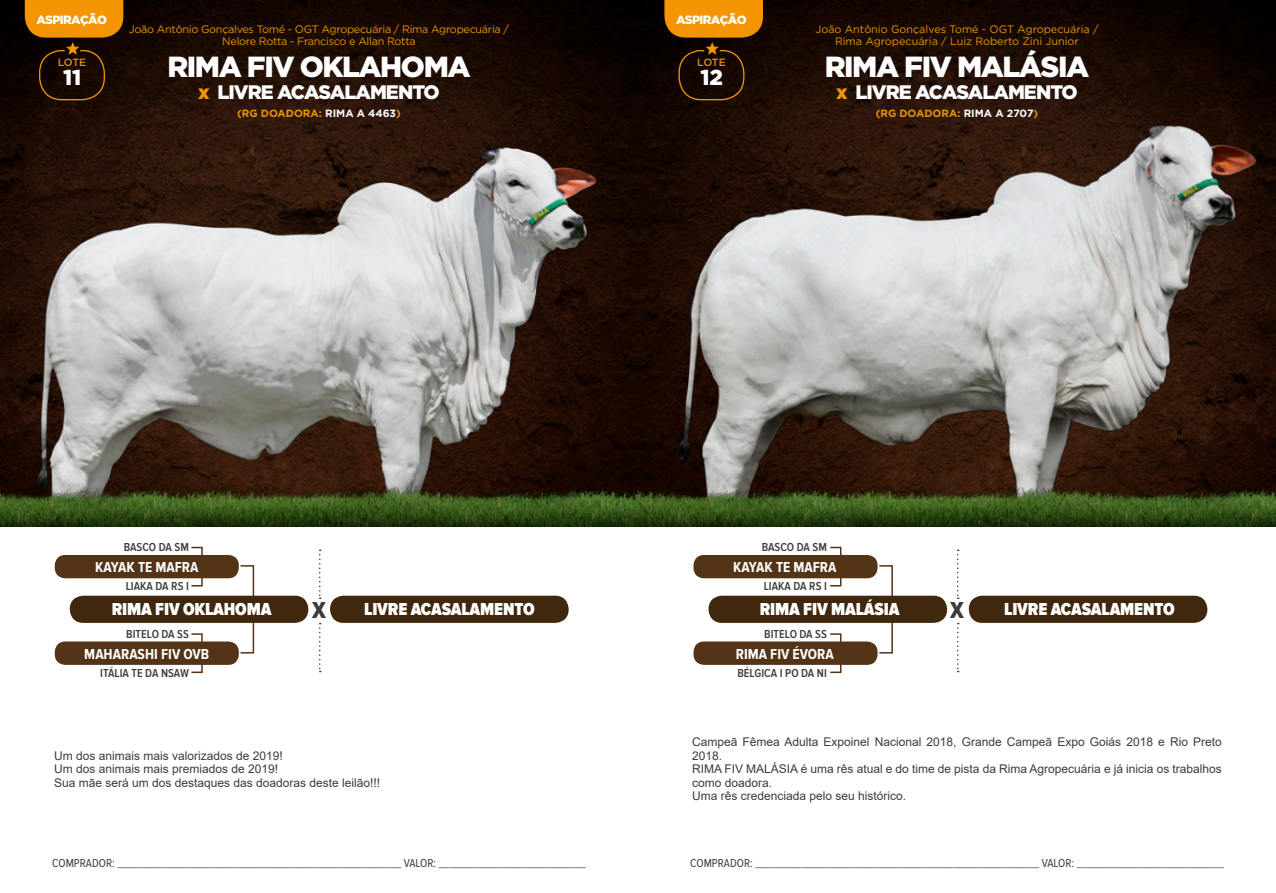
<style>
.page{position:relative;width:1276px;height:893px;background:#fff}
.page>*{position:absolute;margin:0;border:0;box-sizing:border-box;transform-origin:0 0}
.t1{font:900 29.1px "Gotham";letter-spacing:-.05em;color:#fff}
.t2{font:24px "Proxima Nova Cond Extrabld";color:#3c3c3a}
.t3{font:900 21.6px "Gotham";color:#fff}
.t4{font:900 19.5px "Gotham";letter-spacing:-.05em;color:#fff}
.t5{font:900 18px "Proxima Nova Cond";letter-spacing:-.01em;color:#fff}
.t6{font:700 15px "Proxima Nova Cond";color:#fff}
.t7{font:12px/13.5px "Arial";color:#3c3c3a}
.t8{font:12px "Proxima Nova Cond";color:#3c3c3a}
.t9{font:600 12px "Proxima Nova Cond";color:#3c3c3a}
.t10{font:900 12px "Gotham";letter-spacing:-.05em;color:#fff}
.t11{font:10.8px/12.8px "Gotham";letter-spacing:-.025em;color:#e89200;text-align:center}
.t12{font:10.8px/12.8px "Gotham";color:#e89200;text-align:center}
.t13{font:700 10.5px "Gotham";color:#e89200}
.t14{font:500 10.5px "Gotham";letter-spacing:-.04em;color:#de9305}
.s1{color:#f49400}
.s2{color:#fff}
</style>
<div class="page">
<img style="left:0;top:0;width:1276px;height:479px">
<svg style="left:25px;top:0;width:98px;height:101px;background:#693c01"></svg>
<div style="left:240px;top:565px;width:14px;height:88px;border:2px solid #533417"></div>
<div style="left:191px;top:547px;width:12px;height:39px;border:2px solid #533417"></div>
<div style="left:191px;top:633px;width:12px;height:40px;border:2px solid #533417"></div>
<div style="left:55px;top:555px;width:184px;height:23px;background:#533417;border-radius:10px"></div>
<div style="left:55px;top:641px;width:184px;height:24px;background:#533417;border-radius:10px"></div>
<div style="left:70px;top:596px;width:238px;height:27px;background:#40280e;border-radius:14px"></div>
<div style="left:330px;top:596px;width:238px;height:27px;background:#40280e;border-radius:14px"></div>
<svg style="left:319px;top:623px;width:2px;height:49px"></svg>
<svg style="left:319px;top:550px;width:2px;height:49px"></svg>
<svg style="left:664px;top:0;width:99px;height:101px;background:#683c01"></svg>
<div style="left:878px;top:565px;width:15px;height:88px;border:2px solid #533417"></div>
<div style="left:829px;top:547px;width:12px;height:39px;border:2px solid #533417"></div>
<div style="left:829px;top:633px;width:12px;height:40px;border:2px solid #533417"></div>
<svg style="left:957px;top:623px;width:1px;height:49px"></svg>
<svg style="left:957px;top:550px;width:1px;height:49px"></svg>
<div style="left:693px;top:555px;width:184px;height:23px;background:#533417;border-radius:10px"></div>
<div style="left:693px;top:641px;width:184px;height:24px;background:#533417;border-radius:10px"></div>
<div style="left:708px;top:596px;width:239px;height:27px;background:#40280e;border-radius:14px"></div>
<div style="left:968px;top:596px;width:239px;height:27px;background:#40280e;border-radius:14px"></div>
<img style="left:28px;top:138px;width:571px;height:341px">
<img style="left:664px;top:117px;width:601px;height:362px">
<img style="left:0;top:479px;width:1276px;height:47px">
<p class="t10" style="left:36px;top:13px;width:72px">ASPIRAÇÃO</p>
<p class="t11" style="left:129px;top:22px;width:382px">João Antônio Gonçalves Tomé - OGT Agropecuária / Rima Agropecuária /<br>Nelore Rotta - Francisco e Allan Rotta</p>
<p class="t10" style="left:676px;top:13px;width:72px">ASPIRAÇÃO</p>
<p class="t12" style="left:815px;top:22px;width:285px">João Antônio Gonçalves Tomé - OGT Agropecuária /<br>Rima Agropecuária / Luiz Roberto Zini Junior</p>
<p class="t14" style="left:58px;top:56px;width:30px">LOTE</p>
<p class="t3" style="left:63px;top:65px;width:20px">11</p>
<p class="t1" style="left:167px;top:50px;width:305px">RIMA FIV OKLAHOMA</p>
<p class="t4" style="left:198px;top:81px;width:243px"><span class="s1">x</span> LIVRE ACASALAMENTO</p>
<p class="t14" style="left:697px;top:56px;width:30px">LOTE</p>
<p class="t3" style="left:700px;top:65px;width:24px">12</p>
<p class="t1" style="left:824px;top:50px;width:266px">RIMA FIV MALÁSIA</p>
<p class="t4" style="left:836px;top:81px;width:243px"><span class="s1">x</span> LIVRE ACASALAMENTO</p>
<p class="t13" style="left:237px;top:107px;width:165px">(RG DOADORA: <span class="s2">RIMA A 4463</span>)</p>
<p class="t13" style="left:876px;top:107px;width:164px">(RG DOADORA: <span class="s2">RIMA A 2707</span>)</p>
<p class="t9" style="left:124px;top:540px;width:67px">BASCO DA SM</p>
<p class="t9" style="left:761px;top:540px;width:67px">BASCO DA SM</p>
<p class="t6" style="left:95px;top:559px;width:105px">KAYAK TE MAFRA</p>
<p class="t6" style="left:733px;top:559px;width:105px">KAYAK TE MAFRA</p>
<p class="t9" style="left:126px;top:579px;width:65px">LIAKA DA RS I</p>
<p class="t9" style="left:763px;top:579px;width:65px">LIAKA DA RS I</p>
<p class="t5" style="left:760px;top:599px;width:141px">RIMA FIV MALÁSIA</p>
<p class="t5" style="left:112px;top:599px;width:161px">RIMA FIV OKLAHOMA</p>
<h2 class="t2" style="left:950px;top:597px;width:15px">X</h2>
<h3 class="t5" style="left:1004px;top:599px;width:172px">LIVRE ACASALAMENTO</h3>
<p class="t2" style="left:312px;top:597px;width:15px">X</p>
<p class="t5" style="left:364px;top:599px;width:172px">LIVRE ACASALAMENTO</p>
<p class="t9" style="left:126px;top:627px;width:64px">BITELO DA SS</p>
<p class="t9" style="left:764px;top:627px;width:64px">BITELO DA SS</p>
<p class="t6" style="left:84px;top:645px;width:126px">MAHARASHI FIV OVB</p>
<p class="t6" style="left:736px;top:645px;width:100px">RIMA FIV ÉVORA</p>
<p class="t9" style="left:100px;top:666px;width:90px">ITÁLIA TE DA NSAW</p>
<p class="t9" style="left:737px;top:666px;width:91px">BÉLGICA I PO DA NI</p>
<p class="t7" style="left:54px;top:748px;width:230px">Um dos animais mais valorizados de 2019!</p>
<p class="t7" style="left:54px;top:762px;width:226px">Um dos animais mais premiados de 2019!</p>
<p class="t7" style="left:54px;top:775px;width:328px">Sua mãe será um dos destaques das doadoras deste leilão!!!</p>
<p class="t7" style="left:692px;top:735px;width:531px">Campeã Fêmea Adulta Expoinel Nacional 2018, Grande Campeã Expo Goiás 2018 e Rio Preto<br>2018.</p>
<p class="t7" style="left:692px;top:762px;width:531px">RIMA FIV MALÁSIA é uma rês atual e do time de pista da Rima Agropecuária e já inicia os trabalhos como doadora.</p>
<p class="t7" style="left:692px;top:789px;width:216px">Uma rês credenciada pelo seu histórico.</p>
<p class="t8" style="left:52px;top:856px;width:535px">COMPRADOR: ________________________________________________________ VALOR: _____________________________</p>
<p class="t8" style="left:690px;top:856px;width:535px">COMPRADOR: ________________________________________________________ VALOR: _____________________________</p>
</div>
